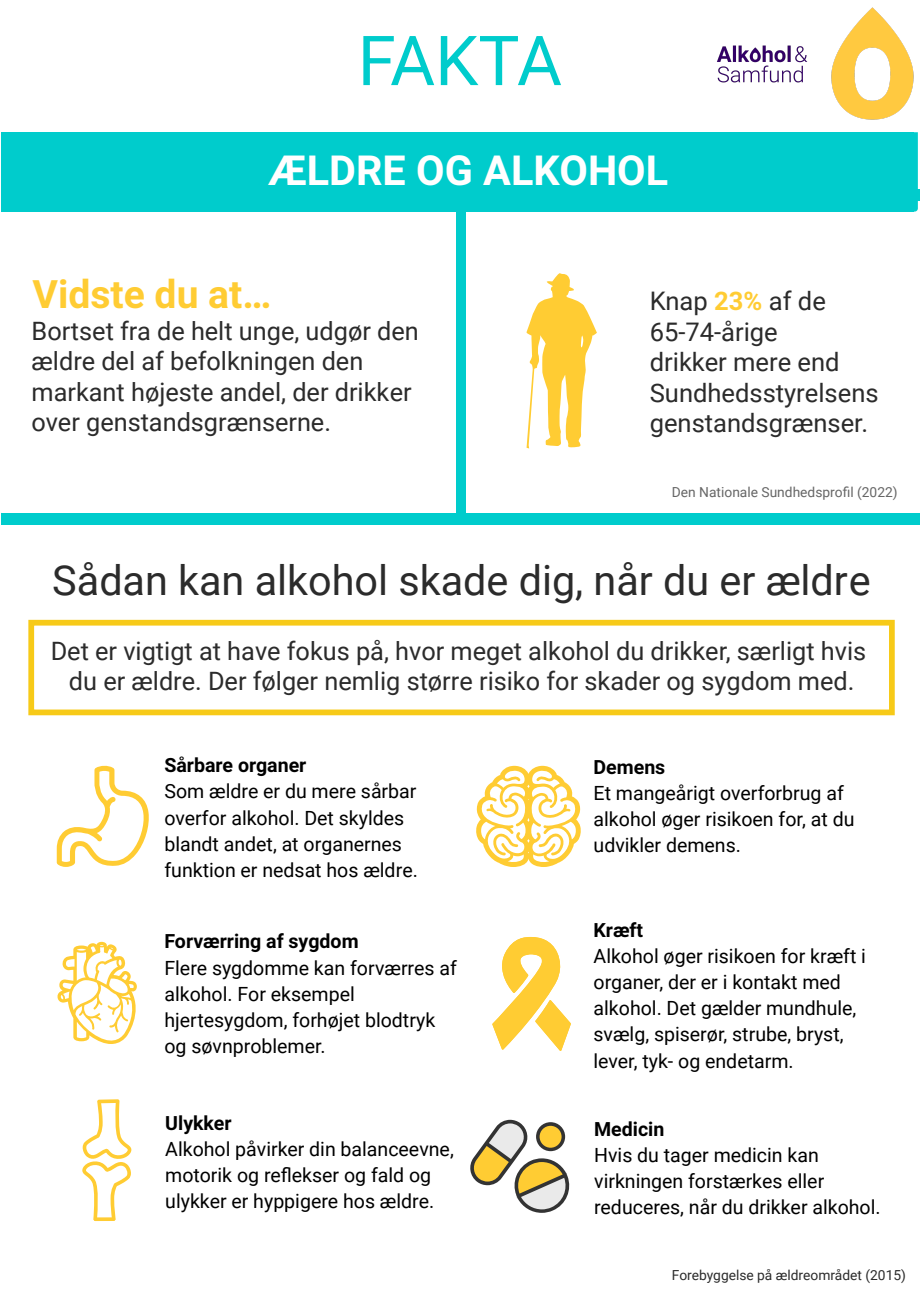
<style>
.page{position:relative;width:920px;height:1299px;background:#fff}
.page>*{position:absolute;margin:0;border:0;box-sizing:border-box;transform-origin:0 0}
.t1{font:69px "Roboto";letter-spacing:-.02em;color:#0cc}
.t2{font:41.4px "Roboto";color:#2b2b2b}
.t3{font:700 41.4px "Roboto";color:#fff}
.t4{font:700 39.15px "Roboto";color:#fc3}
.t5{font:25.5px/30.6px "Roboto";color:#2b2b2b}
.t6{font:25.35px/30.3px "Roboto";color:#2b2b2b}
.t7{font:19.5px/26.1px "Roboto";color:#000}
.t8{font:700 19.5px "Roboto";color:#000}
.t9{font:13.8px "Roboto";color:#666}
.t10{font:13.8px "Roboto";color:#2b2b2b}
.s1{font-weight:700;color:#fc3}
</style>
<div class="page">
<img style="left:717px;top:45px;width:90px;height:38px">
<div style="left:1px;top:513px;width:918px;height:11px;background:#0cc"></div>
<img style="left:807px;top:7px;width:107px;height:113px">
<div style="left:1px;top:132px;width:912px;height:80px;background:#0cc"></div>
<svg style="left:913px;top:132px;width:4px;height:80px"></svg>
<div style="left:456px;top:208px;width:9px;height:311px;background:#0cc"></div>
<div style="left:28px;top:620px;width:866px;height:95px;border:6px solid #f7ca18"></div>
<svg style="left:476px;top:766px;width:104px;height:101px"></svg>
<svg style="left:58px;top:942px;width:79px;height:102px"></svg>
<svg style="left:57px;top:766px;width:92px;height:101px"></svg>
<svg style="left:492px;top:937px;width:79px;height:114px"></svg>
<svg style="left:470px;top:1120px;width:99px;height:93px"></svg>
<svg style="left:82px;top:1099px;width:50px;height:123px"></svg>
<svg style="left:526px;top:273px;width:70px;height:175px"></svg>
<h1 class="t1" style="left:357px;top:21px;width:206px">FAKTA</h1>
<h2 class="t3" style="left:268px;top:147px;width:401px">ÆLDRE OG ALKOHOL</h2>
<h3 class="t4" style="left:33px;top:272px;width:240px">Vidste du at…</h3>
<p class="t6" style="left:32px;top:317px;width:388px">Bortset fra de helt unge, udgør den ældre del af befolkningen den markant højeste andel, der drikker over genstandsgrænserne.</p>
<h3 class="t5" style="left:649px;top:286px;width:230px">Knap <span class="s1">23%</span> af de<br>65-74-årige<br>drikker mere end<br>Sundhedsstyrelsens genstandsgrænser.</h3>
<p class="t9" style="left:672px;top:484px;width:227px">Den Nationale Sundhedsprofi l (2022)</p>
<h2 class="t2" style="left:52px;top:556px;width:819px">Sådan kan alkohol skade dig, når du er ældre</h2>
<p class="t6" style="left:51px;top:636px;width:816px;line-height:29.8px;text-align:center">Det er vigtigt at have fokus på, hvor meget alkohol du drikker, særligt hvis du er ældre. Der følger nemlig større risiko for skader og sygdom med.</p>
<p class="t8" style="left:164px;top:754px;width:143px">Sårbare organer</p>
<p class="t7" style="left:164px;top:779px;width:255px">Som ældre er du mere sårbar overfor alkohol. Det skyldes blandt andet, at organernes funktion er nedsat hos ældre.</p>
<p class="t8" style="left:164px;top:930px;width:196px">Forværring af sygdom</p>
<p class="t7" style="left:164px;top:955px;width:294px">Flere sygdomme kan forværres af alkohol. For eksempel hjertesygdom, forhøjet blodtryk og søvnproblemer.</p>
<p class="t8" style="left:165px;top:1111px;width:68px">Ulykker</p>
<p class="t7" style="left:165px;top:1136px;width:290px">Alkohol påvirker din balanceevne, motorik og refl ekser og fald og ulykker er hyppigere hos ældre.</p>
<p class="t8" style="left:593px;top:756px;width:73px">Demens</p>
<p class="t7" style="left:593px;top:780px;width:262px">Et mangeårigt overforbrug af alkohol øger risikoen for, at du udvikler demens.</p>
<p class="t8" style="left:593px;top:919px;width:51px">Kræft</p>
<p class="t7" style="left:593px;top:943px;width:274px">Alkohol øger risikoen for kræft i organer, der er i kontakt med alkohol. Det gælder mundhule, svælg, spiserør, strube, bryst, lever, tyk- og endetarm.</p>
<p class="t8" style="left:594px;top:1118px;width:72px">Medicin</p>
<p class="t7" style="left:594px;top:1142px;width:288px">Hvis du tager medicin kan virkningen forstærkes eller reduceres, når du drikker alkohol.</p>
<p class="t10" style="left:672px;top:1267px;width:235px">Forebyggelse på ældreområdet (2015)</p>
</div>
